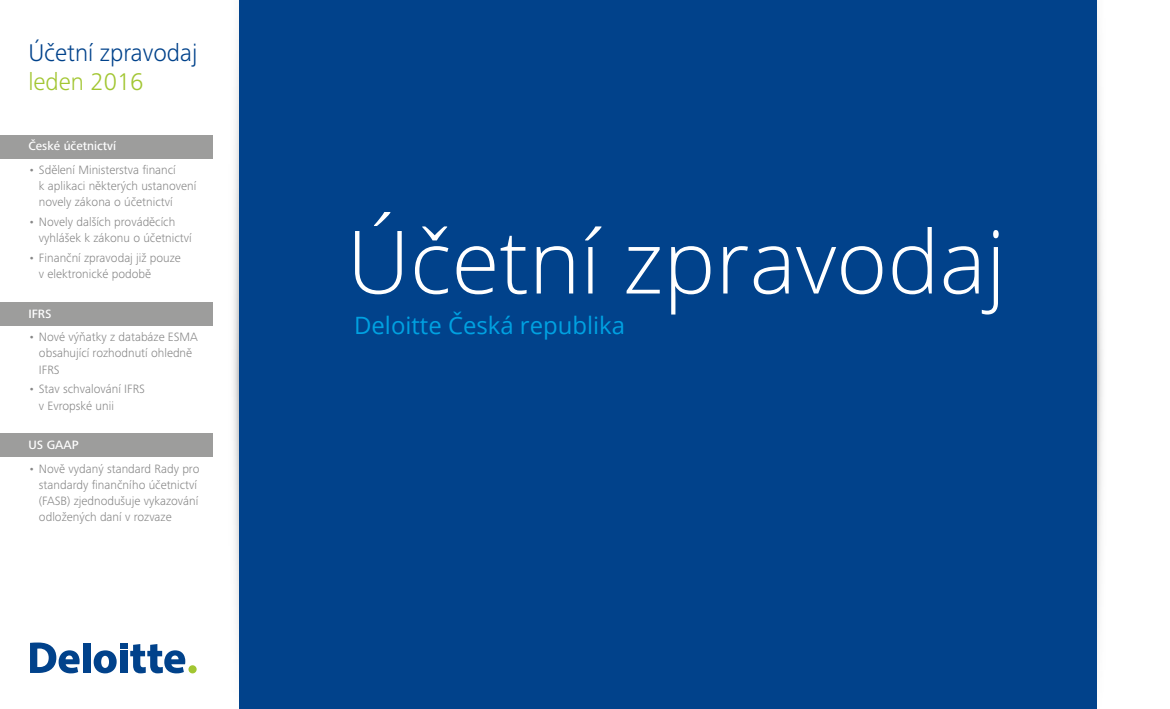
<style>
.page{position:relative;width:1170px;height:709px;background:#fff}
.page>*{position:absolute;margin:0;border:0;box-sizing:border-box;transform-origin:0 0}
.t1{font:300 87.5px "Open Sans";color:#fff}
.t2{font:300 25px "Frutiger Next Pro";color:#01428b}
.t3{font:300 25px "Frutiger Next Pro";color:#a2c632}
.t4{font:23.88px "Open Sans";color:#00a1e1}
.t5{font:300 12.5px/16.2px "Frutiger Next Pro";color:#878787}
.t6{font:500 12.5px "Frutiger Next Pro";color:#fff}
</style>
<div class="page">
<div style="left:238px;top:0;width:859px;height:709px;background:#01428b"></div>
<div style="left:83px;top:643px;width:7px;height:30px;background:#01428b"></div>
<svg style="left:94px;top:643px;width:91px;height:30px"></svg>
<svg style="left:30px;top:642px;width:50px;height:31px"></svg>
<div style="left:188px;top:665px;width:9px;height:8px;background:#a2c632;border-radius:50%"></div>
<img style="left:233px;top:51px;width:5px;height:586px">
<img style="left:1097px;top:37px;width:6px;height:613px">
<div style="left:0;top:135px;width:212px;height:23px;background:#9d9d9c"></div>
<div style="left:0;top:302px;width:212px;height:23px;background:#9d9d9c"></div>
<div style="left:0;top:433px;width:212px;height:24px;background:#9d9d9c"></div>
<h2 class="t2" style="left:28px;top:38px;width:171px">Účetní zpravodaj</h2>
<h2 class="t3" style="left:28px;top:67px;width:117px">leden 2016</h2>
<p class="t6" style="left:28px;top:139px;width:89px">České účetnictví</p>
<p class="t5" style="left:39px;top:161px;width:159px;text-indent:-11px">• Sdělení Ministerstva financí<br>k aplikaci některých ustanovení novely zákona o účetnictví</p>
<p class="t5" style="left:39px;top:213px;width:154px;text-indent:-11px">• Novely dalších prováděcích vyhlášek k zákonu o účetnictví</p>
<p class="t5" style="left:39px;top:250px;width:143px;text-indent:-11px">• Finanční zpravodaj již pouze v elektronické podobě</p>
<p class="t6" style="left:28px;top:306px;width:25px">IFRS</p>
<p class="t5" style="left:39px;top:329px;width:160px;text-indent:-11px">• Nové výňatky z databáze ESMA obsahující rozhodnutí ohledně<br>IFRS</p>
<p class="t5" style="left:39px;top:381px;width:108px;text-indent:-11px">• Stav schvalování IFRS v Evropské unii</p>
<p class="t6" style="left:28px;top:438px;width:52px">US GAAP</p>
<p class="t5" style="left:39px;top:460px;width:162px;text-indent:-11px">• Nově vydaný standard Rady pro standardy finančního účetnictví (FASB) zjednodušuje vykazování odložených daní v rozvaze</p>
<h1 class="t1" style="left:347px;top:202px;width:660px">Účetní zpravodaj</h1>
<h3 class="t4" style="left:354px;top:308px;width:272px">Deloitte Česká republika</h3>
</div>
